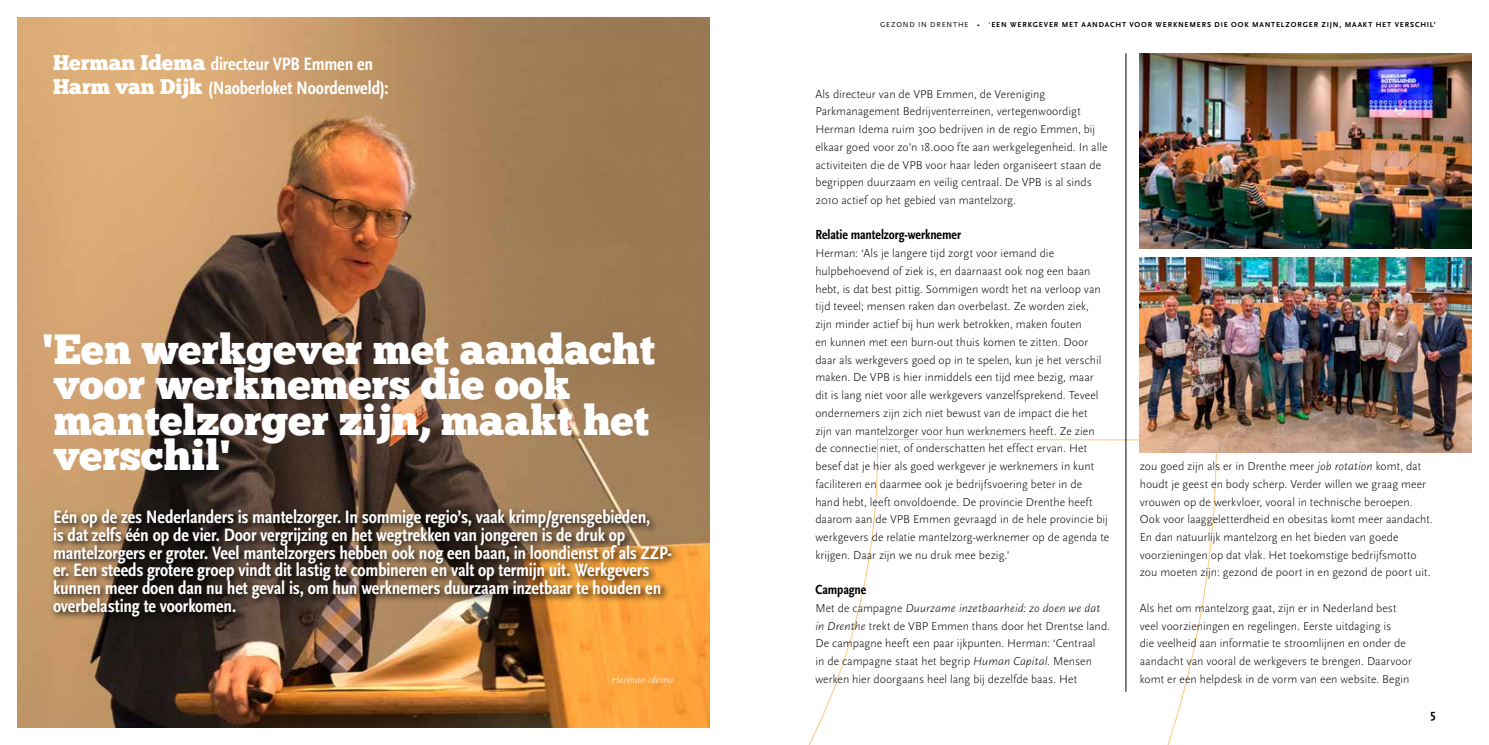
<style>
.page{position:relative;width:1489px;height:745px;background:#fff}
.page>*{position:absolute;margin:0;border:0;box-sizing:border-box;transform-origin:0 0}
.t1{font:42.12px/35.5px "Chunk Five";color:#fff}
.t2{font:700 18.75px/17.8px "Scala Sans Cond";letter-spacing:-.005em;color:#fff}
.t3{font:700 13.75px "Scala Sans Cond";letter-spacing:-.005em;color:#000}
.t4{font:700 12.5px "Scala Sans";color:#000}
.t5{font:300 11.88px/17.8px "Scala Sans";letter-spacing:.005em;color:#000}
.t6{font:italic 300 10px "Scala Sans";letter-spacing:.01em;color:#fff}
.t7{font:700 7.5px "Scala Sans";letter-spacing:.11em;color:#000}
.s1{font-family:"Chunk Five";font-weight:400;font-size:21.25px}
.s2{font-weight:400}
.s3{font-style:italic}
</style>
<div class="page">
<svg style="left:809px;top:438px;width:407px;height:306px"></svg>
<img style="left:18px;top:18px;width:691px;height:708px">
<hr style="left:1125px;top:53px;width:1px;height:638px;background:#000">
<img style="left:1139px;top:54px;width:331px;height:195px">
<img style="left:1139px;top:257px;width:331px;height:195px">
<div style="left:50px;top:506px;width:631px;height:119px;background:#000;opacity:.91"></div>
<h2 class="t2" style="left:53px;top:52px;width:337px;line-height:23.8px"><span class="s1">Herman Idema</span> directeur VPB Emmen en<br><span class="s1">Harm van Dijk</span> (Naoberloket Noordenveld):</h2>
<h1 class="t1" style="left:42px;top:333px;width:614px">'Een werkgever met aandacht voor werknemers die ook mantelzorger zijn, maakt het verschil'</h1>
<p class="t2" style="left:53px;top:508px;width:620px">Eén op de zes Nederlanders is mantelzorger. In sommige regio’s, vaak krimp/grensgebieden,<br>is dat zelfs één op de vier. Door vergrijzing en het wegtrekken van jongeren is de druk op mantelzorgers er groter. Veel mantelzorgers hebben ook nog een baan, in loondienst of als ZZP&shy;er. Een steeds grotere groep vindt dit lastig te combineren en valt op termijn uit. Werkgevers kunnen meer doen dan nu het geval is, om hun werknemers duurzaam inzetbaar te houden en overbelasting te voorkomen.</p>
<p class="t6" style="left:611px;top:673px;width:64px">Herman Idema</p>
<p class="t7" style="left:880px;top:20px;width:557px"><span class="s2">GEZOND IN DRENTHE • ‘</span>EEN WERKGEVER MET AANDACHT VOOR WERKNEMERS DIE OOK MANTELZORGER ZIJN, MAAKT HET VERSCHIL’</p>
<p class="t5" style="left:815px;top:85px;width:293px">Als directeur van de VPB Emmen, de Vereniging Parkmanagement Bedrijventerreinen, vertegenwoordigt Herman Idema ruim 300 bedrijven in de regio Emmen, bij elkaar goed voor zo’n 18.000 fte aan werkgelegenheid. In alle activiteiten die de VPB voor haar leden organiseert staan de begrippen duurzaam en veilig centraal. De VPB is al sinds 2010 actief op het gebied van mantelzorg.</p>
<p class="t3" style="left:815px;top:227px;width:147px">Relatie mantelzorg-werknemer</p>
<p class="t5" style="left:815px;top:244px;width:295px">Herman: ‘Als je langere tijd zorgt voor iemand die hulpbehoevend of ziek is, en daarnaast ook nog een baan hebt, is dat best pittig. Sommigen wordt het na verloop van tijd teveel; mensen raken dan overbelast. Ze worden ziek,<br>zijn minder actief bij hun werk betrokken, maken fouten<br>en kunnen met een burn-out thuis komen te zitten. Door daar als werkgevers goed op in te spelen, kun je het verschil maken. De VPB is hier inmiddels een tijd mee bezig, maar<br>dit is lang niet voor alle werkgevers vanzelfsprekend. Teveel ondernemers zijn zich niet bewust van de impact die het<br>zijn van mantelzorger voor hun werknemers heeft. Ze zien de connectie niet, of onderschatten het effect ervan. Het besef dat je hier als goed werkgever je werknemers in kunt faciliteren en daarmee ook je bedrijfsvoering beter in de hand hebt, leeft onvoldoende. De provincie Drenthe heeft daarom aan de VPB Emmen gevraagd in de hele provincie bij werkgevers de relatie mantelzorg-werknemer op de agenda te krijgen. Daar zijn we nu druk mee bezig.’</p>
<p class="t3" style="left:815px;top:582px;width:52px">Campagne</p>
<p class="t5" style="left:815px;top:599px;width:296px">Met de campagne <span class="s3">Duurzame inzetbaarheid: zo doen we dat in Drenthe</span> trekt de VBP Emmen thans door het Drentse land.<br>De campagne heeft een paar ijkpunten. Herman: ‘Centraal<br>in de campagne staat het begrip <span class="s3">Human Capital.</span> Mensen werken hier doorgaans heel lang bij dezelfde baas. Het</p>
<p class="t5" style="left:1139px;top:457px;width:295px">zou goed zijn als er in Drenthe meer <span class="s3">job rotation</span> komt, dat houdt je geest en body scherp. Verder willen we graag meer vrouwen op de werkvloer, vooral in technische beroepen.<br>Ook voor laaggeletterdheid en obesitas komt meer aandacht.<br>En dan natuurlijk mantelzorg en het bieden van goede voorzieningen op dat vlak. Het toekomstige bedrijfsmotto zou moeten zijn: gezond de poort in en gezond de poort uit.</p>
<p class="t5" style="left:1139px;top:599px;width:273px">Als het om mantelzorg gaat, zijn er in Nederland best veel voorzieningen en regelingen. Eerste uitdaging is<br>die veelheid aan informatie te stroomlijnen en onder de aandacht van vooral de werkgevers te brengen. Daarvoor komt er een helpdesk in de vorm van een website. Begin</p>
<p class="t4" style="left:1430px;top:707px;width:7px">5</p>
</div>
